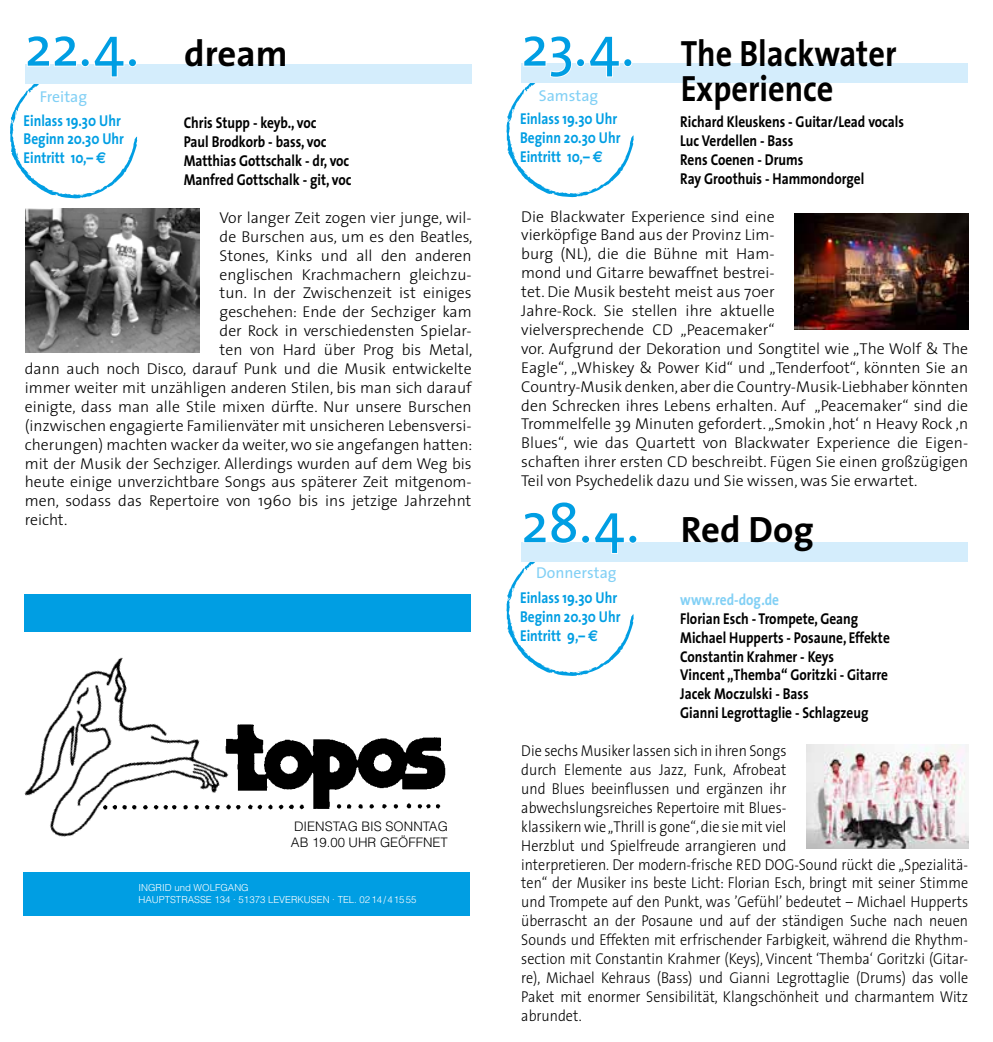
<style>
.page{position:relative;width:993px;height:1042px;background:#fff}
.page>*{position:absolute;margin:0;border:0;box-sizing:border-box;transform-origin:0 0}
.t1{font:56px "The Sans";color:#009ee3}
.t2{font:700 36.75px "The Sans";color:#000;scale:.88 1}
.t3{font:700 36.75px "The Sans";color:#000}
.t4{font:300 15.75px/18.9px "The Sans";color:#000}
.t5{font:300 15.75px/18.9px "The Sans";color:#000;scale:.9 1}
.t6{font:700 15.75px/18.9px "The Sans";color:#000;scale:.85 1}
.t7{font:700 15.75px/18.9px "The Sans";color:#009ee3;scale:.85 1}
.t8{font:15.75px "The Sans";color:#82d0f5}
.t9{font:700 15.75px "The Sans";color:#82d0f5;scale:.85 1}
.t10{font:300 13.12px/15.8px "Helvetica";color:#000}
.t11{font:300 9.62px/11.5px "Helvetica";color:#fff}
.s1{font-weight:700;font-size:36.75px;color:#000}
.s2{font-weight:400;font-size:56px;color:#009ee3}
.s3{font-family:"Euro Sans"}
</style>
<div class="page">
<div style="left:25px;top:64px;width:446px;height:20px;background:#d4edfc"></div>
<div style="left:521px;top:63px;width:446px;height:20px;background:#d4edfc"></div>
<div style="left:521px;top:542px;width:446px;height:20px;background:#d4edfc"></div>
<svg style="left:10px;top:64px;width:127px;height:135px"></svg>
<div style="left:128px;top:58px;width:9px;height:9px;border:2px solid #fff;border-radius:50%"></div>
<img style="left:25px;top:208px;width:175px;height:144px">
<svg style="left:506px;top:63px;width:127px;height:134px"></svg>
<div style="left:623px;top:58px;width:9px;height:9px;border:2px solid #fff;border-radius:50%"></div>
<svg style="left:506px;top:542px;width:127px;height:134px"></svg>
<div style="left:628px;top:535px;width:9px;height:8px;border:2px solid #fff;border-radius:50%"></div>
<div style="left:23px;top:873px;width:447px;height:43px;background:#009ee3"></div>
<img style="left:254px;top:733px;width:192px;height:77px">
<img style="left:23px;top:657px;width:231px;height:216px">
<div style="left:24px;top:594px;width:446px;height:37px;background:#009ee3"></div>
<img style="left:794px;top:213px;width:173px;height:116px">
<img style="left:806px;top:744px;width:161px;height:104px">
<h1 class="t1" style="left:25px;top:0;width:264px">22.4. <span class="s1">dream</span></h1>
<p class="t8" style="left:40px;top:83px;width:49px">Freitag</p>
<p class="t6" style="left:184px;top:113px;width:199px">Chris Stupp - keyb., voc<br>Paul Brodkorb - bass, voc<br>Matthias Gottschalk - dr, voc<br>Manfred Gottschalk - git, voc</p>
<p class="t4" style="left:219px;top:207px;width:253px">Vor langer Zeit zogen vier junge, wil-</p>
<p class="t4" style="left:219px;top:226px;width:254px">de Burschen aus, um es den Beatles,</p>
<p class="t4" style="left:219px;top:245px;width:253px">Stones, Kinks und all den anderen</p>
<p class="t4" style="left:219px;top:264px;width:253px">englischen Krachmachern gleichzu-</p>
<p class="t4" style="left:219px;top:283px;width:253px">tun. In der Zwischenzeit ist einiges</p>
<p class="t4" style="left:219px;top:302px;width:253px">geschehen: Ende der Sechziger kam</p>
<p class="t4" style="left:219px;top:321px;width:253px">der Rock in verschiedensten Spielar-</p>
<p class="t4" style="left:219px;top:340px;width:254px">ten von Hard über Prog bis Metal,</p>
<p class="t4" style="left:25px;top:359px;width:448px">dann auch noch Disco, darauf Punk und die Musik entwickelte</p>
<p class="t4" style="left:25px;top:378px;width:448px">immer weiter mit unzähligen anderen Stilen, bis man sich darauf</p>
<p class="t4" style="left:25px;top:396px;width:448px">einigte, dass man alle Stile mixen dürfte. Nur unsere Burschen</p>
<p class="t4" style="left:25px;top:415px;width:448px">(inzwischen engagierte Familienväter mit unsicheren Lebensversi-</p>
<p class="t4" style="left:25px;top:434px;width:449px">cherungen) machten wacker da weiter, wo sie angefangen hatten:</p>
<p class="t4" style="left:25px;top:453px;width:448px">mit der Musik der Sechziger. Allerdings wurden auf dem Weg bis</p>
<p class="t4" style="left:25px;top:472px;width:448px">heute einige unverzichtbare Songs aus späterer Zeit mitgenom-</p>
<p class="t4" style="left:25px;top:491px;width:448px">men, sodass das Repertoire von 1960 bis ins jetzige Jahrzehnt</p>
<p class="t4" style="left:25px;top:510px;width:44px">reicht.</p>
<h2 class="t2" style="left:521px;top:22px;width:427px"><span class="s2">23.4.</span> The Blackwater</h2>
<p class="t8" style="left:538px;top:82px;width:61px">Samstag</p>
<h2 class="t2" style="left:680px;top:57px;width:175px">Experience</h2>
<p class="t6" style="left:680px;top:112px;width:265px">Richard Kleuskens - Guitar/Lead vocals<br>Luc Verdellen - Bass<br>Rens Coenen - Drums<br>Ray Groothuis - Hammondorgel</p>
<p class="t4" style="left:521px;top:206px;width:448px">Die Blackwater Experience sind eine<br>vierköpfige Band aus der Provinz Lim-<br>burg (NL), die die Bühne mit Ham-<br>mond und Gitarre bewaffnet bestrei-<br>tet. Die Musik besteht meist aus 70er<br>Jahre-Rock. Sie stellen ihre aktuelle<br>vielversprechende CD „Peacemaker“<br>vor. Aufgrund der Dekoration und Songtitel wie „The Wolf &amp; The Eagle“, „Whiskey &amp; Power Kid“ und „Tenderfoot“, könnten Sie an Country-Musik denken, aber die Country-Musik-Liebhaber könnten den Schrecken ihres Lebens erhalten. Auf „Peacemaker“ sind die Trommelfelle 39 Minuten gefordert. „Smokin ‚hot‘ n Heavy Rock ‚n Blues“, wie das Quartett von Blackwater Experience die Eigen&shy;schaften ihrer ersten CD beschreibt. Fügen Sie einen großzügigen Teil von Psychedelik dazu und Sie wissen, was Sie erwartet.</p>
<h2 class="t3" style="left:521px;top:499px;width:294px"><span class="s2">28.4.</span> Red Dog</h2>
<p class="t8" style="left:536px;top:560px;width:82px">Donnerstag</p>
<p class="t9" style="left:680px;top:586px;width:118px">www.red-dog.de</p>
<p class="t6" style="left:680px;top:608px;width:248px">Florian Esch - Trompete, Geang<br>Michael Hupperts - Posaune, Effekte<br>Constantin Krahmer - Keys<br>Vincent „Themba“ Goritzki - Gitarre<br>Jacek Moczulski - Bass<br>Gianni Legrottaglie - Schlagzeug</p>
<p class="t5" style="left:521px;top:741px;width:498px">Die sechs Musiker lassen sich in ihren Songs<br>durch Elemente aus Jazz, Funk, Afrobeat<br>und Blues beeinflussen und ergänzen ihr<br>abwechslungsreiches Repertoire mit Blues-<br>klassikern wie „Thrill is gone“, die sie mit viel<br>Herzblut und Spielfreude arrangieren und<br>interpretieren. Der modern-frische RED DOG-Sound rückt die „Spezialitä&shy;ten“ der Musiker ins beste Licht: Florian Esch, bringt mit seiner Stimme und Trompete auf den Punkt, was ’Gefühl’ bedeutet – Michael Hupperts überrascht an der Posaune und auf der ständigen Suche nach neuen Sounds und Effekten mit erfrischender Farbigkeit, während die Rhythm&shy;section mit Constantin Krahmer (Keys), Vincent ‘Themba‘ Goritzki (Gitar&shy;re), Michael Kehraus (Bass) und Gianni Legrottaglie (Drums) das volle Paket mit enormer Sensibilität, Klangschönheit und charmantem Witz abrundet.</p>
<p class="t7" style="left:24px;top:110px;width:120px">Einlass 19.30 Uhr<br>Beginn 20.30 Uhr<br>Eintritt 10,– <span class="s3">E</span></p>
<p class="t7" style="left:520px;top:109px;width:120px">Einlass 19.30 Uhr<br>Beginn 20.30 Uhr<br>Eintritt 10,– <span class="s3">E</span></p>
<p class="t7" style="left:520px;top:588px;width:120px">Einlass 19.30 Uhr<br>Beginn 20.30 Uhr<br>Eintritt 9,– <span class="s3">E</span></p>
<p class="t10" style="left:291px;top:818px;width:158px">DIENSTAG BIS SONNTAG<br>AB 19.00 UHR GEÖFFNET</p>
<p class="t11" style="left:138px;top:882px;width:279px">I NGRID UND WOLFGANG<br>HAU PTSTRASSE 134 · 51373 LEVERKUSEN · TEL. 0214/41555</p>
</div>
